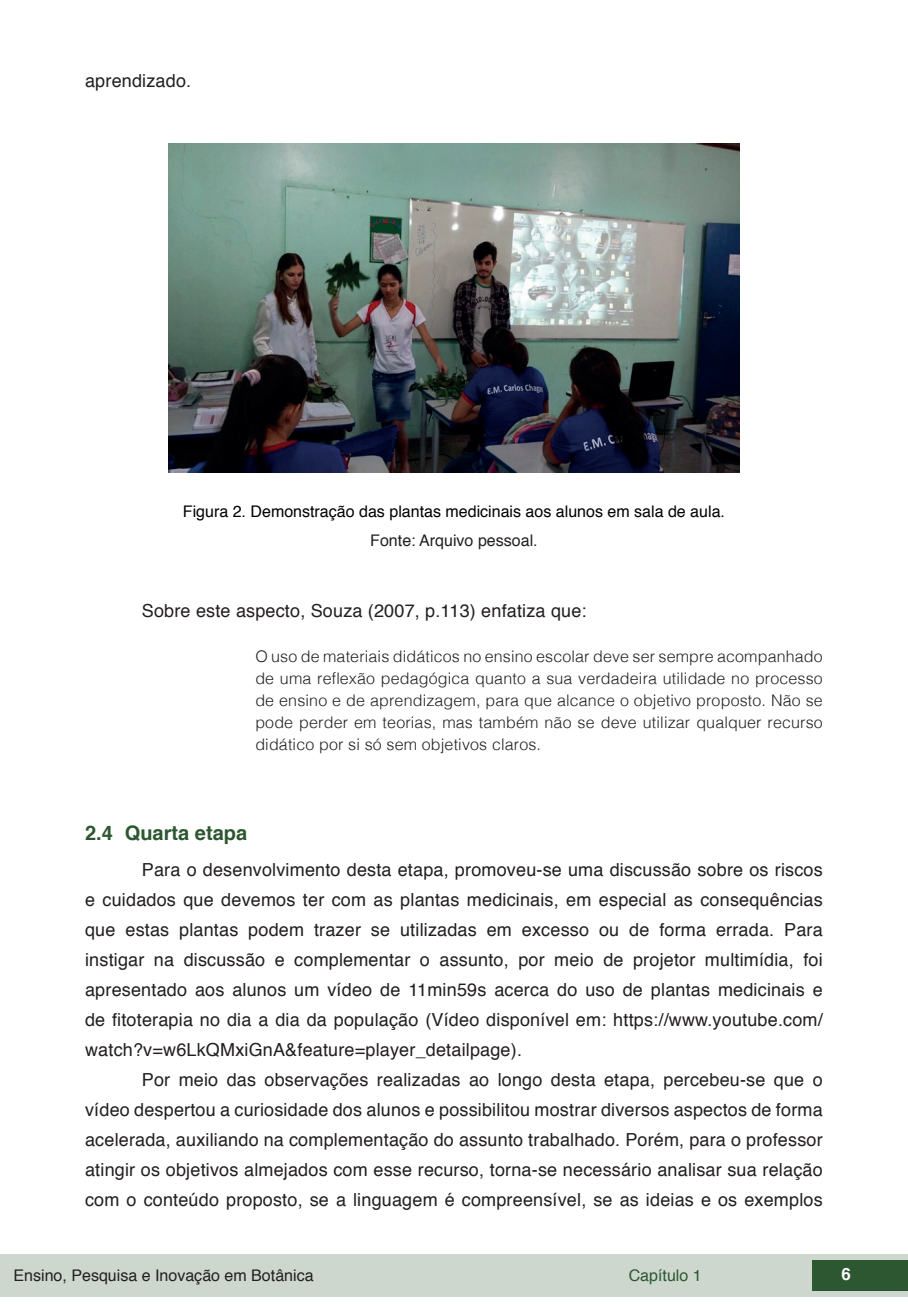
<style>
.page{position:relative;width:908px;height:1304px;background:#fff}
.page>*{position:absolute;margin:0;border:0;box-sizing:border-box;transform-origin:0 0}
.t1{font:700 20px "Helvetica";color:#2d5730}
.t2{font:18px/30px "Helvetica";letter-spacing:.01em;color:#231f20;text-align:justify}
.t3{font:700 16.8px "Helvetica";color:#fff}
.t4{font:300 16px/22px "Helvetica";letter-spacing:.01em;color:#231f20;text-align:justify}
.t5{font:16px "Helvetica";color:#000}
.t6{font:16px "Helvetica";color:#231f20}
.t7{font:16px "Helvetica";color:#2d5730}
</style>
<div class="page">
<div style="left:0;top:1254px;width:906px;height:43px;background:#cdd7ce"></div>
<div style="left:812px;top:1261px;width:95px;height:30px;background:#2d5730"></div>
<img style="left:168px;top:144px;width:571px;height:328px">
<p class="t2" style="left:85px;top:66px;width:108px">aprendizado.</p>
<p class="t5" style="left:183px;top:499px;width:543px">Figura 2. Demonstração das plantas medicinais aos alunos em sala de aula.</p>
<p class="t6" style="left:370px;top:528px;width:169px">Fonte: Arquivo pessoal.</p>
<p class="t2" style="left:142px;top:597px;width:446px">Sobre este aspecto, Souza (2007, p.113) enfatiza que:</p>
<p class="t4" style="left:255px;top:644px;width:568px">O uso de materiais didáticos no ensino escolar deve ser sempre acompanhado de uma reflexão pedagógica quanto a sua verdadeira utilidade no processo de ensino e de aprendizagem, para que alcance o objetivo proposto. Não se pode perder em teorias, mas também não se deve utilizar qualquer recurso didático por si só sem objetivos claros.</p>
<p class="t1" style="left:85px;top:817px;width:163px">2.4 Quarta etapa</p>
<p class="t2" style="left:85px;top:855px;width:738px;text-indent:57px">Para o desenvolvimento desta etapa, promoveu-se uma discussão sobre os riscos e cuidados que devemos ter com as plantas medicinais, em especial as consequências que estas plantas podem trazer se utilizadas em excesso ou de forma errada. Para instigar na discussão e complementar o assunto, por meio de projetor multimídia, foi apresentado aos alunos um vídeo de 11min59s acerca do uso de plantas medicinais e de fitoterapia no dia a dia da população (Vídeo disponível em: https://www.youtube.com/ watch?v=w6LkQMxiGnA&amp;feature=player_detailpage).</p>
<p class="t2" style="left:85px;top:1065px;width:738px;text-indent:57px">Por meio das observações realizadas ao longo desta etapa, percebeu-se que o vídeo despertou a curiosidade dos alunos e possibilitou mostrar diversos aspectos de forma acelerada, auxiliando na complementação do assunto trabalhado. Porém, para o professor atingir os objetivos almejados com esse recurso, torna-se necessário analisar sua relação com o conteúdo proposto, se a linguagem é compreensível, se as ideias e os exemplos</p>
<p class="t6" style="left:14px;top:1263px;width:301px">Ensino, Pesquisa e Inovação em Botânica</p>
<p class="t7" style="left:628px;top:1263px;width:74px">Capítulo 1</p>
<p class="t3" style="left:841px;top:1261px;width:11px">6</p>
</div>
